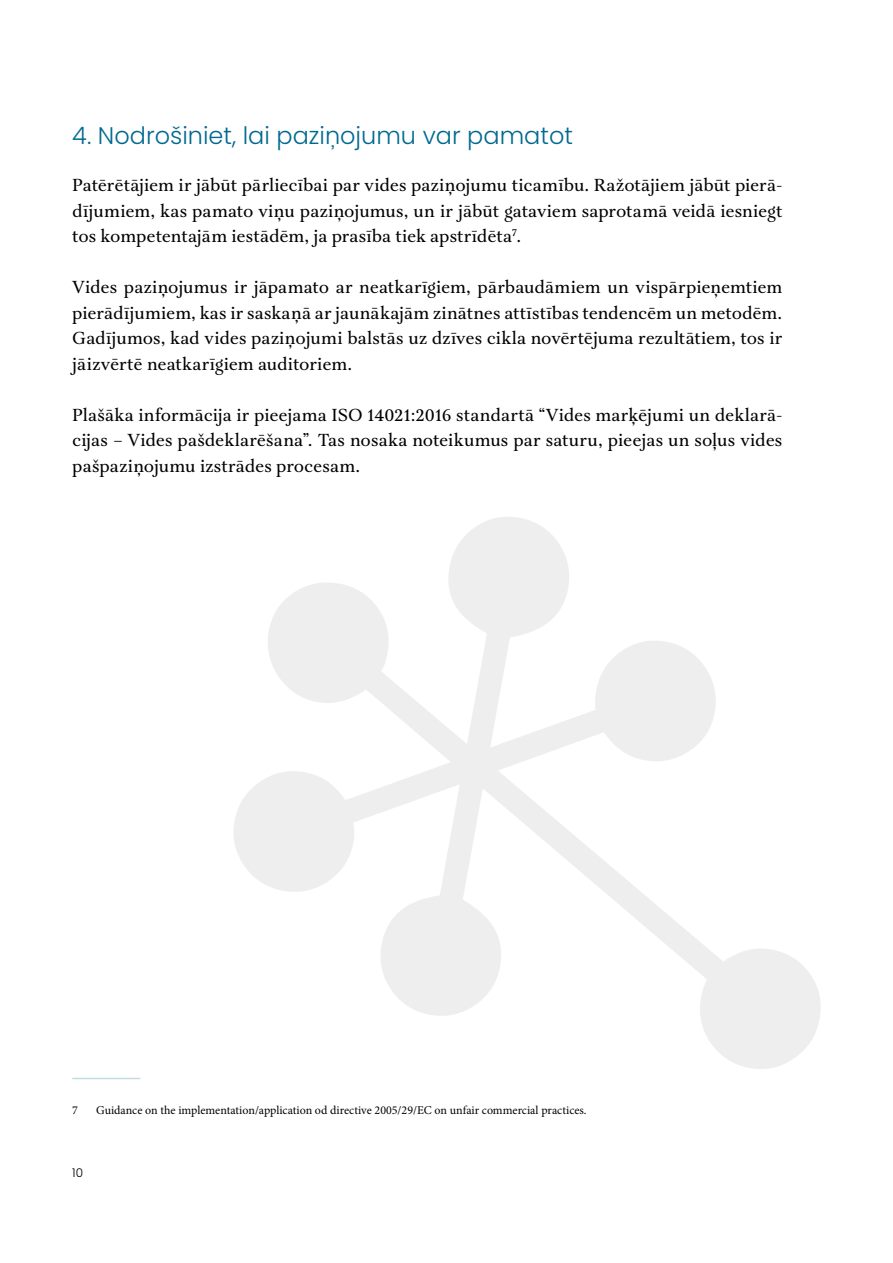
<style>
.page{position:relative;width:893px;height:1263px;background:#fff}
.page>*{position:absolute;margin:0;border:0;box-sizing:border-box;transform-origin:0 0}
.t1{font:300 24px "Poppins";color:#006991}
.t2{font:18px/25.5px "Aria Text G2";color:#000;text-align:justify}
.t3{font:12px "Minion Pro";color:#000}
.t4{font:300 12px "Poppins";color:#000}
</style>
<div class="page">
<hr style="left:72px;top:1078px;width:68px;height:1px;background:#c3dcdf">
<svg style="left:234px;top:517px;width:587px;height:552px"></svg>
<h1 class="t1" style="left:72px;top:122px;width:502px">4. Nodrošiniet, lai paziņojumu var pamatot</h1>
<p class="t2" style="left:72px;top:173px;width:712px">Patērētājiem ir jābūt pārliecībai par vides paziņojumu ticamību. Ražotājiem jābūt pierā&shy;dījumiem, kas pamato viņu paziņojumus, un ir jābūt gataviem saprotamā veidā iesniegt tos kompetentajām iestādēm, ja prasība tiek apstrīdēta<sup>7</sup>.</p>
<p class="t2" style="left:72px;top:275px;width:712px">Vides paziņojumus ir jāpamato ar neatkarīgiem, pārbaudāmiem un vispārpieņemtiem pierādījumiem, kas ir saskaņā ar jaunākajām zinātnes attīstības tendencēm un metodēm.<br>Gadījumos, kad vides paziņojumi balstās uz dzīves cikla novērtējuma rezultātiem, tos ir jāizvērtē neatkarīgiem auditoriem.</p>
<p class="t2" style="left:72px;top:403px;width:712px">Plašāka informācija ir pieejama ISO 14021:2016 standartā “Vides marķējumi un deklarā&shy;cijas – Vides pašdeklarēšana”. Tas nosaka noteikumus par saturu, pieejas un soļus vides pašpaziņojumu izstrādes procesam.</p>
<p class="t3" style="left:72px;top:1102px;width:7px">7</p>
<p class="t3" style="left:96px;top:1102px;width:492px">Guidance on the implementation/application od directive 2005/29/EC on unfair commercial practices.</p>
<p class="t4" style="left:72px;top:1165px;width:12px">10</p>
</div>
